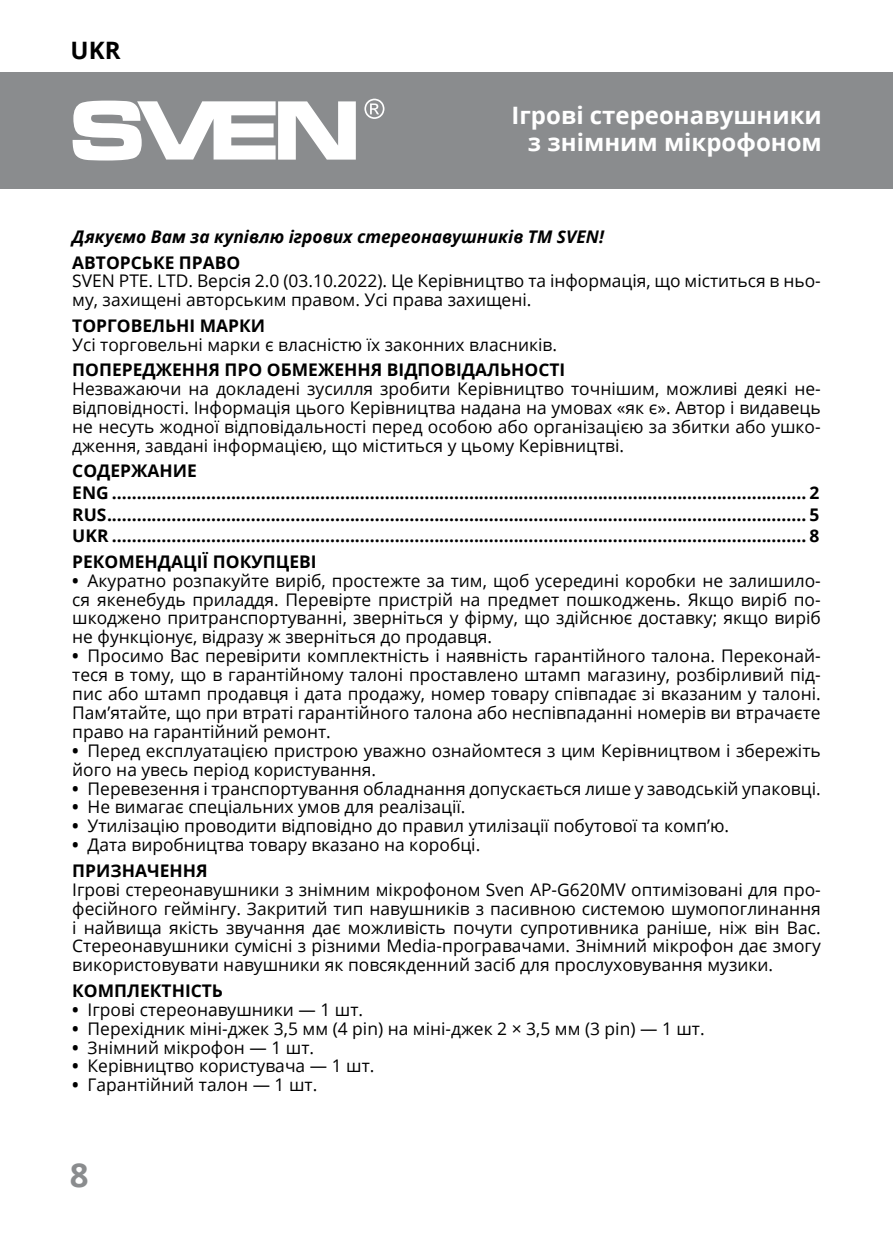
<style>
.page{position:relative;width:893px;height:1259px;background:#fff}
.page>*{position:absolute;margin:0;border:0;box-sizing:border-box;transform-origin:0 0}
.t1{font:700 33px "Open Sans";color:#8a8c8e}
.t2{font:700 24px/27px "Open Sans";color:#fff;text-align:right}
.t3{font:700 24px "Open Sans";color:#000}
.t4{font:17.4px/18.9px "Open Sans";color:#000;text-align:justify}
.t5{font:700 17.4px/21.6px "Open Sans";color:#000}
.t6{font:italic 700 17.4px "Open Sans";color:#000}
.s1{font-weight:700}
</style>
<div class="page">
<div style="left:0;top:72px;width:893px;height:117px;background:#8a8c8e"></div>
<svg style="left:73px;top:101px;width:283px;height:59px"></svg>
<svg style="left:364px;top:99px;width:20px;height:20px"></svg>
<h2 class="t3" style="left:71px;top:34px;width:51px">UKR</h2>
<h2 class="t2" style="left:512px;top:101px;width:312px">Ігрові стереонавушники з знімним мікрофоном</h2>
<p class="t6" style="left:72px;top:224px;width:533px">Дякуємо Вам за купівлю ігрових стереонавушників ТМ SVEN!</p>
<p class="t5" style="left:72px;top:251px;width:170px">АВТОРСЬКЕ ПРАВО</p>
<p class="t4" style="left:72px;top:271px;width:750px">SVEN PTE. LTD. Версія 2.0 (03.10.2022). Це Керівництво та інформація, що міститься в ньо&shy;му, захищені авторським правом. Усі права захищені.</p>
<p class="t5" style="left:72px;top:314px;width:194px">ТОРГОВЕЛЬНІ МАРКИ</p>
<p class="t4" style="left:72px;top:334px;width:486px">Усі торговельні марки є власністю їх законних власників.</p>
<p class="t5" style="left:72px;top:359px;width:495px">ПОПЕРЕДЖЕННЯ ПРО ОБМЕЖЕННЯ ВІДПОВІДАЛЬНОСТІ</p>
<p class="t4" style="left:72px;top:379px;width:750px">Незважаючи на докладені зусилля зробити Керівництво точнішим, можливі деякі не&shy;відповідності. Інформація цього Керівництва надана на умовах «як є». Автор і видавець не несуть жодної відповідальності перед особою або організацією за збитки або ушко&shy;дження, завдані інформацією, що міститься у цьому Керівництві.</p>
<p class="t5" style="left:72px;top:460px;width:748px">СОДЕРЖАНИЕ<br>ENG ............................................................................................................................................ 2<br>RUS............................................................................................................................................. 5<br>UKR ............................................................................................................................................ 8</p>
<p class="t5" style="left:72px;top:550px;width:246px">РЕКОМЕНДАЦІЇ ПОКУПЦЕВІ</p>
<p class="t4" style="left:72px;top:570px;width:750px"><span class="s1">•</span> Акуратно розпакуйте виріб, простежте за тим, щоб усередині коробки не залишило&shy;ся якенебудь приладдя. Перевірте пристрій на предмет пошкоджень. Якщо виріб по&shy;шкоджено притранспортуванні, зверніться у фірму, що здійснює доставку; якщо виріб не функціонує, відразу ж зверніться до продавця.</p>
<p class="t4" style="left:72px;top:646px;width:750px"><span class="s1">•</span> Просимо Вас перевірити комплектність і наявність гарантійного талона. Переконай&shy;теся в тому, що в гарантійному талоні проставлено штамп магазину, розбірливий під&shy;пис або штамп продавця і дата продажу, номер товару співпадає зі вказаним у талоні.<br>Пам’ятайте, що при втраті гарантійного талона або неспівпаданні номерів ви втрачаєте право на гарантійний ремонт.</p>
<p class="t4" style="left:72px;top:740px;width:750px"><span class="s1">•</span> Перед експлуатацією пристрою уважно ознайомтеся з цим Керівництвом і збережіть його на увесь період користування.</p>
<p class="t4" style="left:72px;top:778px;width:750px"><span class="s1">•</span> Перевезення і транспортування обладнання допускається лише у заводській упаковці.</p>
<p class="t4" style="left:72px;top:797px;width:395px"><span class="s1">•</span> Не вимагає спеціальних умов для реалізації.</p>
<p class="t4" style="left:72px;top:816px;width:658px"><span class="s1">•</span> Утилізацію проводити відповідно до правил утилізації побутової та комп’ю.</p>
<p class="t4" style="left:72px;top:831px;width:410px;line-height:25.5px"><span class="s1">•</span> Дата виробництва товару вказано на коробці.<br><span class="s1">ПРИЗНАЧЕННЯ</span></p>
<p class="t4" style="left:72px;top:879px;width:750px">Ігрові стереонавушники з знімним мікрофоном Sven AP-G620MV оптимізовані для про&shy;фесійного геймінгу. Закритий тип навушників з пасивною системою шумопоглинання і найвища якість звучання дає можливість почути супротивника раніше, ніж він Вас.<br>Стереонавушники сумісні з різними Media-програвачами. Знімний мікрофон дає змогу використовувати навушники як повсякденний засіб для прослуховування музики.</p>
<p class="t5" style="left:72px;top:979px;width:152px">КОМПЛЕКТНІСТЬ</p>
<p class="t4" style="left:72px;top:999px;width:292px"><span class="s1">•</span> Ігрові стереонавушники — 1 шт.</p>
<p class="t4" style="left:72px;top:1018px;width:634px"><span class="s1">•</span> Перехідник міні-джек 3,5 мм (4 pin) на міні-джек 2 × 3,5 мм (3 pin) — 1 шт.</p>
<p class="t4" style="left:72px;top:1037px;width:243px"><span class="s1">•</span> Знімний мікрофон — 1 шт.</p>
<p class="t4" style="left:72px;top:1056px;width:304px"><span class="s1">•</span> Керівництво користувача — 1 шт.</p>
<p class="t4" style="left:72px;top:1075px;width:247px"><span class="s1">•</span> Гарантійний талон — 1 шт.</p>
<h1 class="t1" style="left:70px;top:1151px;width:20px">8</h1>
</div>
